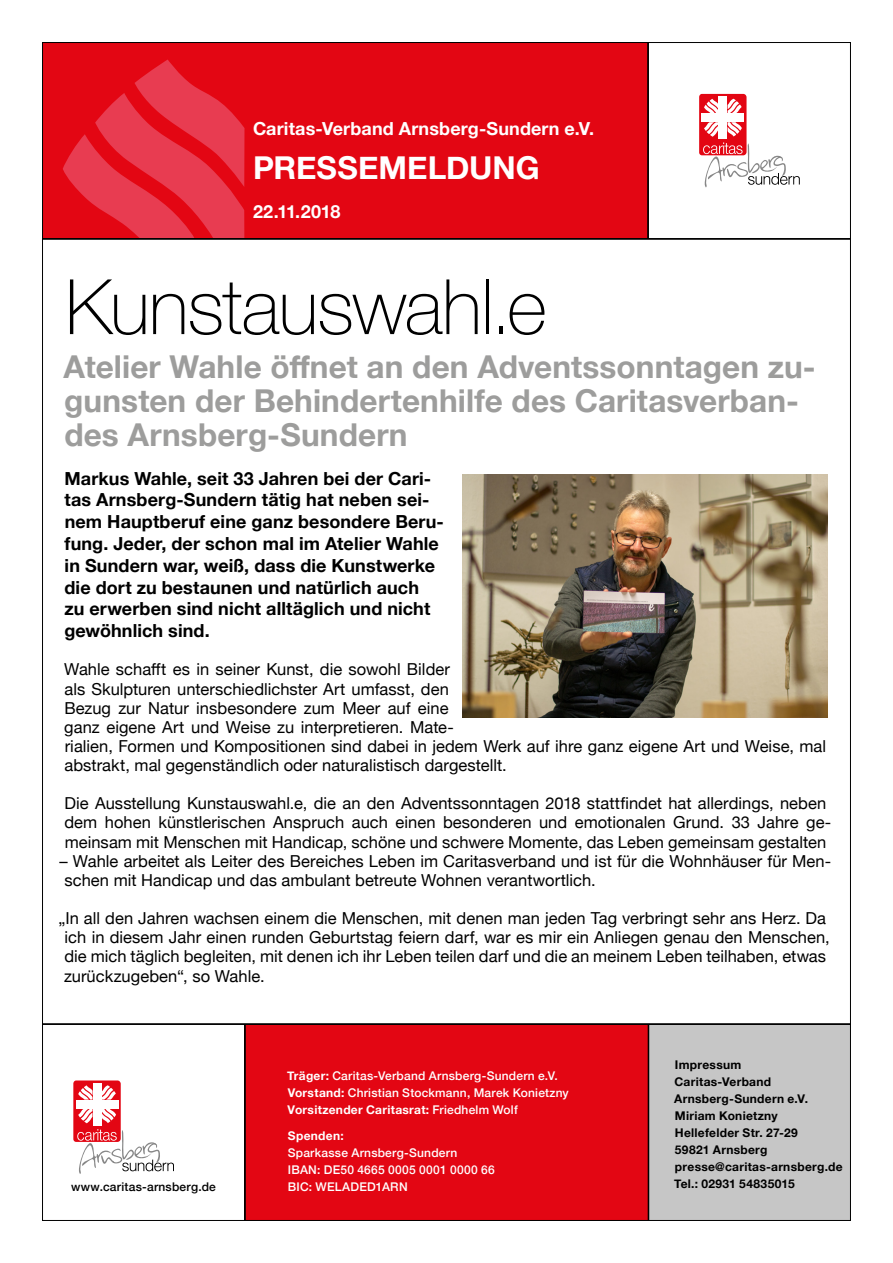
<style>
.page{position:relative;width:893px;height:1263px;background:#fff}
.page>*{position:absolute;margin:0;border:0;box-sizing:border-box;transform-origin:0 0}
.t1{font:100 76.5px "Helvetica Neue";letter-spacing:-.015em;color:#000}
.t2{font:700 31.5px/34px "Helvetica Neue";letter-spacing:.005em;color:#9d9d9c}
.t3{font:700 31.5px "Helvetica Neue";color:#fff}
.t4{font:700 18px/21.8px "Helvetica Neue";letter-spacing:.005em;color:#000}
.t5{font:700 18px "Helvetica Neue";letter-spacing:.005em;color:#fff}
.t6{font:16.5px/19.2px "Helvetica Neue";letter-spacing:.005em;color:#000}
.t7{font:500 12px/17px "Helvetica Neue";letter-spacing:.02em;color:#fff}
.t8{font:700 12px/17px "Helvetica Neue";letter-spacing:.025em;color:#000}
.t9{font:500 12px "Helvetica Neue";letter-spacing:.02em;color:#000}
.t10{font:700 12px "Helvetica Neue";letter-spacing:.025em;color:#fff}
.s1{font-weight:700}
</style>
<div class="page">
<div style="left:73px;top:1080px;width:48px;height:62px;background:#e30613;border-radius:3px"></div>
<div style="left:93px;top:1083px;width:8px;height:42px;background:#fff"></div>
<div style="left:76px;top:1100px;width:42px;height:8px;background:#fff"></div>
<svg style="left:78px;top:1085px;width:15px;height:14px"></svg>
<svg style="left:102px;top:1085px;width:14px;height:14px"></svg>
<svg style="left:78px;top:1109px;width:15px;height:14px"></svg>
<svg style="left:102px;top:1109px;width:14px;height:14px"></svg>
<svg style="left:77px;top:1129px;width:97px;height:45px"></svg>
<div style="left:244px;top:1024px;width:404px;height:196px;background:#e30613"></div>
<div style="left:43px;top:43px;width:605px;height:196px;background:#e30613"></div>
<svg style="left:699px;top:94px;width:47px;height:61px"></svg>
<div style="left:719px;top:97px;width:8px;height:42px;background:#fff"></div>
<div style="left:702px;top:114px;width:42px;height:8px;background:#fff"></div>
<svg style="left:704px;top:99px;width:14px;height:14px"></svg>
<svg style="left:728px;top:99px;width:14px;height:14px"></svg>
<svg style="left:703px;top:122px;width:97px;height:65px"></svg>
<svg style="left:63px;top:60px;width:181px;height:178px"></svg>
<div style="left:648px;top:1024px;width:202px;height:196px;background:#c6c6c6"></div>
<img style="left:462px;top:474px;width:365px;height:243px">
<hr style="left:42px;top:238px;width:808px;height:1px;background:#000">
<hr style="left:42px;top:239px;width:808px;height:1px;background:#000">
<hr style="left:43px;top:1023px;width:807px;height:1px;background:#000">
<hr style="left:43px;top:1024px;width:807px;height:1px;background:#000">
<hr style="left:648px;top:43px;width:1px;height:196px;background:#000">
<hr style="left:245px;top:1024px;width:1px;height:196px;background:#000">
<hr style="left:244px;top:1024px;width:1px;height:196px;background:#000">
<hr style="left:648px;top:1024px;width:1px;height:196px;background:#000">
<p class="t5" style="left:253px;top:115px;width:343px">Caritas-Verband Arnsberg-Sundern e.V.</p>
<h2 class="t3" style="left:253px;top:143px;width:288px">PRESSEMELDUNG</h2>
<p class="t5" style="left:253px;top:197px;width:89px">22.11.2018</p>
<h1 class="t1" style="left:65px;top:249px;width:483px">Kunstauswahl.e</h1>
<h2 class="t2" style="left:64px;top:350px;width:753px">Atelier Wahle öffnet an den Adventssonntagen zu&shy;gunsten der Behindertenhilfe des Caritasverban&shy;des Arnsberg-Sundern</h2>
<p class="t4" style="left:64px;top:468px;width:381px">Markus Wahle, seit 33 Jahren bei der Cari&shy;tas Arnsberg-Sundern tätig hat neben sei&shy;nem Hauptberuf eine ganz besondere Beru&shy;fung. Jeder, der schon mal im Atelier Wahle in Sundern war, weiß, dass die Kunstwerke die dort zu bestaunen und natürlich auch<br>zu erwerben sind nicht alltäglich und nicht gewöhnlich sind.</p>
<p class="t6" style="left:64px;top:661px;width:763px">Wahle schafft es in seiner Kunst, die sowohl Bilder<br>als Skulpturen unterschiedlichster Art umfasst, den<br>Bezug zur Natur insbesondere zum Meer auf eine<br>ganz eigene Art und Weise zu interpretieren. Mate-<br>rialien, Formen und Kompositionen sind dabei in jedem Werk auf ihre ganz eigene Art und Weise, mal abstrakt, mal gegenständlich oder naturalistisch dargestellt.</p>
<p class="t6" style="left:64px;top:795px;width:768px">Die Ausstellung Kunstauswahl.e, die an den Adventssonntagen 2018 stattfindet hat allerdings, neben dem hohen künstlerischen Anspruch auch einen besonderen und emotionalen Grund. 33 Jahre ge&shy;meinsam mit Menschen mit Handicap, schöne und schwere Momente, das Leben gemeinsam gestalten</p>
<p class="t6" style="left:65px;top:852px;width:768px;text-indent:-5px">– Wahle arbeitet als Leiter des Bereiches Leben im Caritasverband und ist für die Wohnhäuser für Men&shy;schen mit Handicap und das ambulant betreute Wohnen verantwortlich.</p>
<p class="t6" style="left:64px;top:910px;width:767px;text-indent:-6px">„In all den Jahren wachsen einem die Menschen, mit denen man jeden Tag verbringt sehr ans Herz. Da ich in diesem Jahr einen runden Geburtstag feiern darf, war es mir ein Anliegen genau den Menschen, die mich täglich begleiten, mit denen ich ihr Leben teilen darf und die an meinem Leben teilhaben, etwas zurückzugeben“, so Wahle.</p>
<p class="t9" style="left:71px;top:1177px;width:146px">www.caritas-arnsberg.de</p>
<p class="t7" style="left:287px;top:1066px;width:283px"><span class="s1">Träger:</span> Caritas-Verband Arnsberg-Sundern e.V.<br><span class="s1">Vorstand:</span> Christian Stockmann, Marek Konietzny<br><span class="s1">Vorsitzender Caritasrat:</span> Friedhelm Wolf</p>
<p class="t10" style="left:288px;top:1126px;width:57px">Spenden:</p>
<p class="t7" style="left:288px;top:1143px;width:209px">Sparkasse Arnsberg-Sundern<br>IBAN: DE50 4665 0005 0001 0000 66<br>BIC: WELADED1ARN</p>
<p class="t8" style="left:674px;top:1056px;width:170px">Impressum<br>Caritas-Verband<br>Arnsberg-Sundern e.V.<br>Miriam Konietzny<br>Hellefelder Str. 27-29<br>59821 Arnsberg presse@caritas-arnsberg.de<br>Tel.: 02931 54835015</p>
</div>
